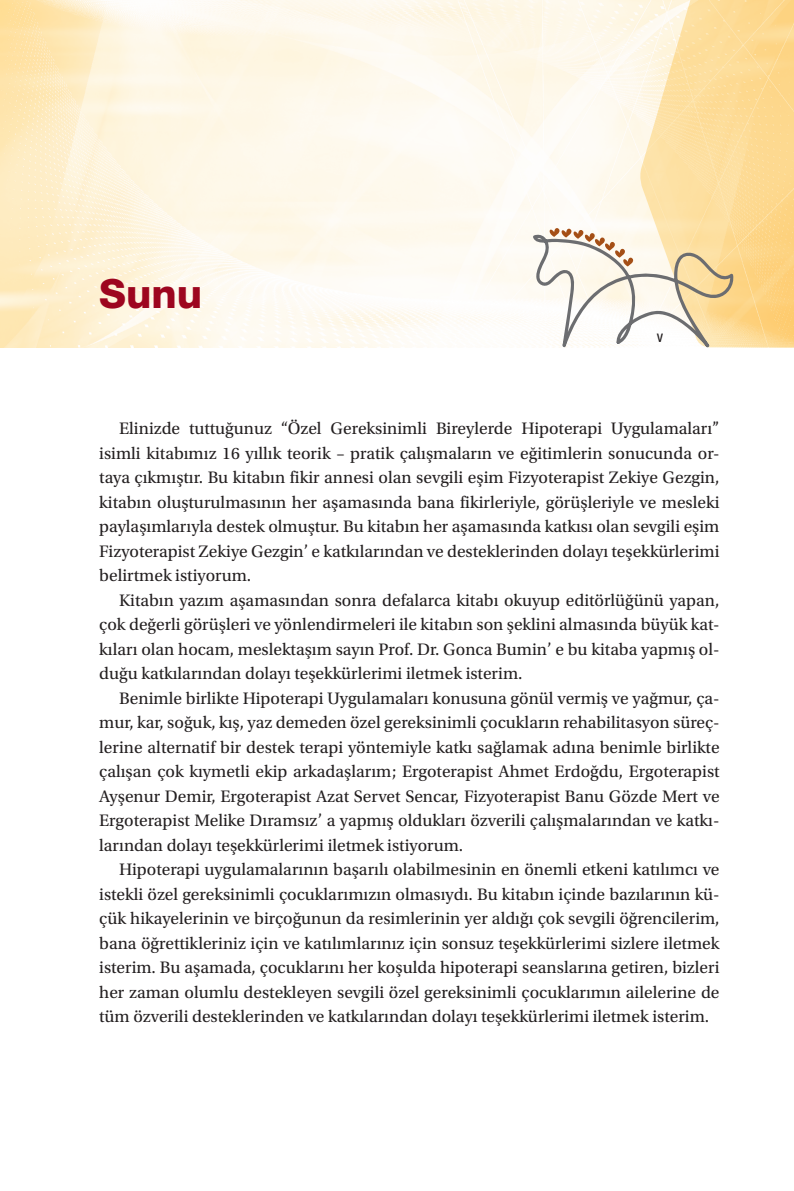
<style>
.page{position:relative;width:794px;height:1191px;background:#fff}
.page>*{position:absolute;margin:0;border:0;box-sizing:border-box;transform-origin:0 0}
.t1{font:800 40.25px "Helvetica Neu";color:#9d061f}
.t2{font:17.5px/24.5px "Utopia Std";color:#231f20;text-align:justify}
.t3{font:15.75px "Helvetica 57 Cn";color:#231f20}
</style>
<div class="page">
<img style="left:0;top:0;width:794px;height:347px">
<svg style="left:533px;top:226px;width:201px;height:122px"></svg>
<img style="left:0;top:0;width:1px;height:114px">
<h1 class="t1" style="left:99px;top:269px;width:104px">Sunu</h1>
<p class="t3" style="left:657px;top:328px;width:8px">v</p>
<p class="t2" style="left:99px;top:416px;width:622px;text-indent:20px">Elinizde tuttuğunuz “Özel Gereksinimli Bireylerde Hipoterapi Uygulamaları’’ isimli kitabımız 16 yıllık teorik – pratik çalışmaların ve eğitimlerin sonucunda or&shy;taya çıkmıştır. Bu kitabın fikir annesi olan sevgili eşim Fizyoterapist Zekiye Gezgin, kitabın oluşturulmasının her aşamasında bana fikirleriyle, görüşleriyle ve mesleki paylaşımlarıyla destek olmuştur. Bu kitabın her aşamasında katkısı olan sevgili eşim Fizyoterapist Zekiye Gezgin’ e katkılarından ve desteklerinden dolayı teşekkürlerimi belirtmek istiyorum.</p>
<p class="t2" style="left:99px;top:588px;width:622px;text-indent:20px">Kitabın yazım aşamasından sonra defalarca kitabı okuyup editörlüğünü yapan, çok değerli görüşleri ve yönlendirmeleri ile kitabın son şeklini almasında büyük kat&shy;kıları olan hocam, meslektaşım sayın Prof. Dr. Gonca Bumin’ e bu kitaba yapmış ol&shy;duğu katkılarından dolayı teşekkürlerimi iletmek isterim.</p>
<p class="t2" style="left:99px;top:686px;width:622px;text-indent:20px">Benimle birlikte Hipoterapi Uygulamaları konusuna gönül vermiş ve yağmur, ça&shy;mur, kar, soğuk, kış, yaz demeden özel gereksinimli çocukların rehabilitasyon süreç&shy;lerine alternatif bir destek terapi yöntemiyle katkı sağlamak adına benimle birlikte çalışan çok kıymetli ekip arkadaşlarım; Ergoterapist Ahmet Erdoğdu, Ergoterapist Ayşenur Demir, Ergoterapist Azat Servet Sencar, Fizyoterapist Banu Gözde Mert ve Ergoterapist Melike Dıramsız’ a yapmış oldukları özverili çalışmalarından ve katkı&shy;larından dolayı teşekkürlerimi iletmek istiyorum.</p>
<p class="t2" style="left:99px;top:857px;width:622px;text-indent:20px">Hipoterapi uygulamalarının başarılı olabilmesinin en önemli etkeni katılımcı ve istekli özel gereksinimli çocuklarımızın olmasıydı. Bu kitabın içinde bazılarının kü&shy;çük hikayelerinin ve birçoğunun da resimlerinin yer aldığı çok sevgili öğrencilerim, bana öğrettikleriniz için ve katılımlarınız için sonsuz teşekkürlerimi sizlere iletmek isterim. Bu aşamada, çocuklarını her koşulda hipoterapi seanslarına getiren, bizleri her zaman olumlu destekleyen sevgili özel gereksinimli çocuklarımın ailelerine de tüm özverili desteklerinden ve katkılarından dolayı teşekkürlerimi iletmek isterim.</p>
</div>
